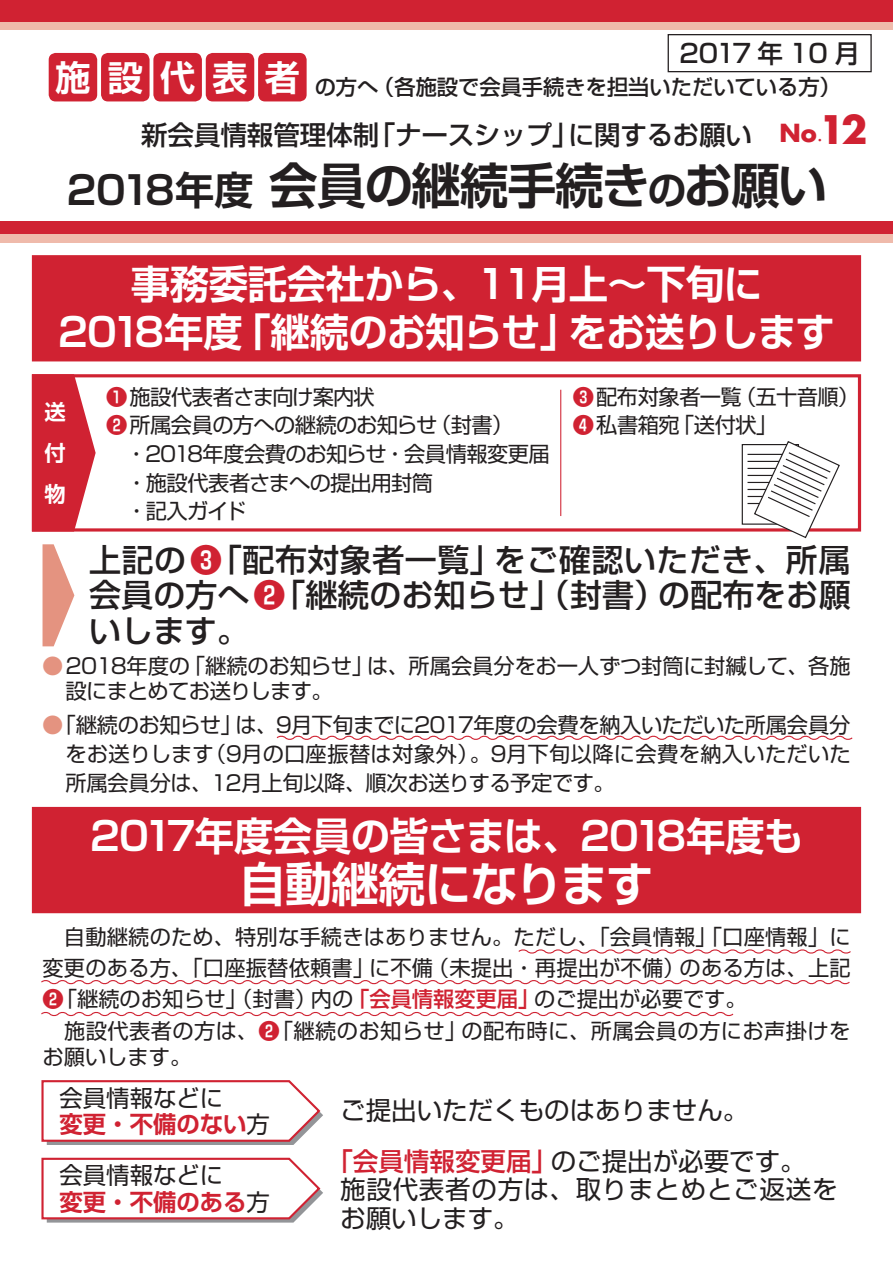
<style>
.page{position:relative;width:893px;height:1263px;background:#fff}
.page>*{position:absolute;margin:0;border:0;box-sizing:border-box;transform-origin:0 0}
.t1{font:700 48.9px "Shin Go Pr 6 De";letter-spacing:-.03em;color:#231f20}
.t2{font:700 47.25px "Shin Go Pr 6 De";letter-spacing:-.03em;color:#fff}
.t3{font:700 39.3px/47.8px "Shin Go Pr 6 De";letter-spacing:-.02em;color:#fff}
.t4{font:700 39.15px "Shin Go Pr 6 De";letter-spacing:-.015em;color:#231f20}
.t5{font:700 35.1px "Shin Go Pr 6 De";color:#fff}
.t6{font:500 31.95px/35.1px "Shin Go Pr 6";letter-spacing:.005em;color:#231f20}
.t7{font:500 26.55px "Shin Go Pr 6";letter-spacing:-.01em;color:#231f20}
.t8{font:25.5px "Shin Go Pr 6";color:#231f20}
.t9{font:25.5px/28.7px "Shin Go Pr 6";letter-spacing:.03em;color:#231f20}
.t10{font:500 25.5px "Shin Go Pr 6";color:#d02232}
.t11{font:500 25.5px "Shin Go Pr 6";letter-spacing:-.05em;color:#231f20}
.t12{font:700 24.3px "Futura";color:#d02232}
.t13{font:700 23.4px "Shin Go Pr 6 De";color:#d02232}
.t14{font:23.4px "Shin Go Pr 6";color:#231f20}
.t15{font:21.75px "Futura";color:#d02232}
.t16{font:21.3px/28.7px "Shin Go Pr 6";letter-spacing:-.01em;color:#231f20}
.t17{font:21.3px/28.7px "Shin Go Pr 6";letter-spacing:.01em;color:#231f20}
.t18{font:21.3px/28.7px "Shin Go Pr 6";letter-spacing:-.03em;color:#231f20}
.t19{font:21.3px "Shin Go Pr 6";letter-spacing:.02em;color:#231f20}
.t20{font:500 21.3px "Shin Go Pr 6";color:#231f20}
.t21{font:21.3px/25.5px "Shin Go Pr 6";letter-spacing:-.035em;color:#231f20}
.t22{font:21.3px "Shin Go Pr 6";letter-spacing:-.04em;color:#231f20}
.t23{font:500 21.3px "Shin Go Pr 6";color:#d02232}
.t24{font:700 21.3px/40.7px "Shin Go Pr 6 De";color:#fff;text-align:justify}
.s1{font-size:38.25px}
.s2{font-size:39.15px}
.s3{font-family:"Shin Go Pr 6 De";font-weight:700;color:#d02232}
.s4{color:#e49380}
.s5{font-family:"Shin Go Pr 6";font-weight:400;color:#231f20}
</style>
<div class="page">
<div style="left:31px;top:255px;width:831px;height:107px;background:#d02232"></div>
<div style="left:31px;top:806px;width:831px;height:108px;background:#d02232"></div>
<svg style="left:43px;top:544px;width:31px;height:102px"></svg>
<div style="left:0;top:0;width:893px;height:30px;background:#efbaab"></div>
<div style="left:0;top:0;width:893px;height:21px;background:#d02232"></div>
<div style="left:0;top:221px;width:893px;height:21px;background:#efbaab"></div>
<div style="left:0;top:221px;width:893px;height:13px;background:#d02232"></div>
<svg style="left:41px;top:1080px;width:282px;height:65px"></svg>
<svg style="left:41px;top:1157px;width:282px;height:65px"></svg>
<svg style="left:276px;top:735px;width:577px;height:5px"></svg>
<svg style="left:518px;top:949px;width:333px;height:5px"></svg>
<svg style="left:41px;top:980px;width:809px;height:5px"></svg>
<svg style="left:41px;top:1012px;width:693px;height:5px"></svg>
<div style="left:32px;top:374px;width:829px;height:157px;background:#fff;border:3px solid #d02232"></div>
<svg style="left:31px;top:374px;width:66px;height:158px"></svg>
<hr style="left:560px;top:390px;width:1px;height:126px;background:#d02232">
<div style="left:742px;top:444px;width:57px;height:81px;border:1px solid #231f20"></div>
<hr style="left:747px;top:454px;width:46px;height:1px;background:#231f20">
<hr style="left:747px;top:461px;width:46px;height:1px;background:#231f20">
<hr style="left:747px;top:468px;width:46px;height:1px;background:#231f20">
<hr style="left:747px;top:475px;width:46px;height:1px;background:#231f20">
<hr style="left:747px;top:482px;width:46px;height:1px;background:#231f20">
<hr style="left:747px;top:489px;width:46px;height:1px;background:#231f20">
<hr style="left:747px;top:496px;width:46px;height:1px;background:#231f20">
<hr style="left:747px;top:503px;width:46px;height:1px;background:#231f20">
<svg style="left:753px;top:441px;width:88px;height:98px"></svg>
<div style="left:153px;top:53px;width:49px;height:48px;background:#d02232;border-radius:7px"></div>
<div style="left:101px;top:53px;width:49px;height:48px;background:#d02232;border-radius:7px"></div>
<div style="left:49px;top:53px;width:48px;height:48px;background:#d02232;border-radius:7px"></div>
<div style="left:206px;top:53px;width:48px;height:48px;background:#d02232;border-radius:7px"></div>
<div style="left:258px;top:53px;width:49px;height:48px;background:#d02232;border-radius:7px"></div>
<div style="left:668px;top:34px;width:204px;height:38px;border:1px solid #231f20"></div>
<h3 class="t5" style="left:55px;top:48px;width:37px">施</h3>
<h3 class="t5" style="left:108px;top:48px;width:37px">設</h3>
<h3 class="t5" style="left:160px;top:48px;width:37px">代</h3>
<h3 class="t5" style="left:212px;top:48px;width:37px">表</h3>
<h3 class="t5" style="left:265px;top:48px;width:37px">者</h3>
<p class="t20" style="left:315px;top:70px;width:65px">の方へ</p>
<p class="t11" style="left:679px;top:32px;width:182px">2017 年 10 月</p>
<p class="t20" style="left:373px;top:70px;width:469px">（各施設で会員手続きを担当いただいている方(</p>
<p class="t12" style="left:779px;top:117px;width:90px">No<span class="s1">12</span></p>
<p class="t7" style="left:369px;top:113px;width:211px">「ナースシップ」</p>
<p class="t7" style="left:141px;top:113px;width:240px">新会員情報管理体制</p>
<h1 class="t1" style="left:269px;top:145px;width:560px">会員の継続手続き<span class="s2">の</span>お願い</h1>
<p class="t7" style="left:568px;top:113px;width:185px">に関するお願い</p>
<p class="t15" style="left:817px;top:119px;width:8px">.</p>
<h3 class="t4" style="left:67px;top:158px;width:188px">2018年度</h3>
<h3 class="t3" style="left:568px;top:259px;width:268px;text-indent:-437px">事務委託会社から、11月上～下旬に<br>をお送りします</h3>
<h3 class="t3" style="left:231px;top:306px;width:349px">「継続のお知らせ」</h3>
<h3 class="t3" style="left:58px;top:306px;width:186px">2018年度</h3>
<p class="t24" style="left:45px;top:391px;width:22px">送付物</p>
<p class="t22" style="left:106px;top:379px;width:270px"><span class="s3">❶</span>施設代表者さま向け案内状</p>
<p class="t18" style="left:106px;top:409px;width:445px"><span class="s3">❷</span>所属会員の方への継続のお知らせ<br>　・2018年度会費のお知らせ・会員情報変更届　・施設代表者さまへの提出用封筒<br>　・記入ガイド</p>
<p class="t16" style="left:430px;top:409px;width:85px">（封書(</p>
<p class="t16" style="left:673px;top:381px;width:106px;text-indent:-100px"><span class="s3">❸</span>配布対象者一覧<br>「送付状「</p>
<p class="t16" style="left:735px;top:381px;width:126px">（五十音順(</p>
<p class="t16" style="left:573px;top:409px;width:108px"><span class="s3">❹</span>私書箱宛</p>
<h3 class="t6" style="left:89px;top:541px;width:414px">上記の<span class="s3">❸</span>「配布対象者一覧」</h3>
<h3 class="t6" style="left:494px;top:541px;width:357px">をご確認いただき、所属</h3>
<h3 class="t6" style="left:89px;top:576px;width:578px">会員の方へ<span class="s3">❷</span>「継続のお知らせ」（封書）いします。</h3>
<h3 class="t6" style="left:658px;top:576px;width:194px">の配布をお願</h3>
<p class="t16" style="left:184px;top:650px;width:191px">「継続のお知らせ」</p>
<p class="t16" style="left:367px;top:650px;width:485px">は、所属会員分をお一人ずつ封筒に封緘して、各施</p>
<p class="t21" style="left:66px;top:651px;width:269px;text-indent:-23px"><span class="s4">●</span>2018年度の<br>設にまとめてお送りします。</p>
<p class="t16" style="left:236px;top:709px;width:616px">は、9月下旬までに2017年度の会費を納入いただいた所属会員分</p>
<p class="t17" style="left:205px;top:709px;width:647px;text-indent:-163px"><span class="s4">●</span>「継続のお知らせ」<br>（9月の口座振替は対象外）。9月下旬以降に会費を納入いただいた</p>
<p class="t16" style="left:65px;top:738px;width:551px">をお送りします<br>所属会員分は、12月上旬以降、順次お送りする予定です。</p>
<h3 class="t3" style="left:90px;top:810px;width:715px">2017年度会員の皆さまは、2018年度も</h3>
<h2 class="t2" style="left:239px;top:845px;width:416px">自動継続になります</h2>
<p class="t17" style="left:43px;top:919px;width:810px;line-height:31.3px;text-align:right">　自動継続のため、特別な手続きはありません。ただし、「会員情報」「口座情報」にのある方は、上記</p>
<p class="t17" style="left:43px;top:952px;width:333px">変更のある方、「口座振替依頼書」</p>
<p class="t17" style="left:428px;top:952px;width:258px">（未提出・再提出が不備）</p>
<p class="t16" style="left:369px;top:952px;width:66px">に不備</p>
<p class="t16" style="left:43px;top:983px;width:275px"><span class="s3">❷</span>「継続のお知らせ」（封書）</p>
<p class="t16" style="left:311px;top:983px;width:44px">内の</p>
<p class="t23" style="left:348px;top:982px;width:193px">「会員情報変更届」</p>
<p class="t16" style="left:534px;top:983px;width:214px">のご提出が必要です。</p>
<p class="t19" style="left:43px;top:1013px;width:425px">　施設代表者の方は、 <span class="s3">❷</span>「継続のお知らせ」</p>
<p class="t16" style="left:43px;top:1041px;width:150px">お願いします。</p>
<p class="t19" style="left:461px;top:1013px;width:390px">の配布時に、所属会員の方にお声掛けを</p>
<p class="t14" style="left:60px;top:1078px;width:165px">会員情報などに</p>
<p class="t13" style="left:60px;top:1105px;width:212px">変更・不備のない<span class="s5">方</span></p>
<p class="t14" style="left:60px;top:1156px;width:165px">会員情報などに</p>
<p class="t13" style="left:60px;top:1182px;width:212px">変更・不備のある<span class="s5">方</span></p>
<p class="t8" style="left:340px;top:1089px;width:410px">ご提出いただくものはありません。</p>
<p class="t10" style="left:327px;top:1140px;width:231px">「会員情報変更届」</p>
<p class="t9" style="left:340px;top:1173px;width:499px">施設代表者の方は、取りまとめとご返送をお願いします。</p>
<p class="t8" style="left:551px;top:1140px;width:257px">のご提出が必要です。</p>
</div>
